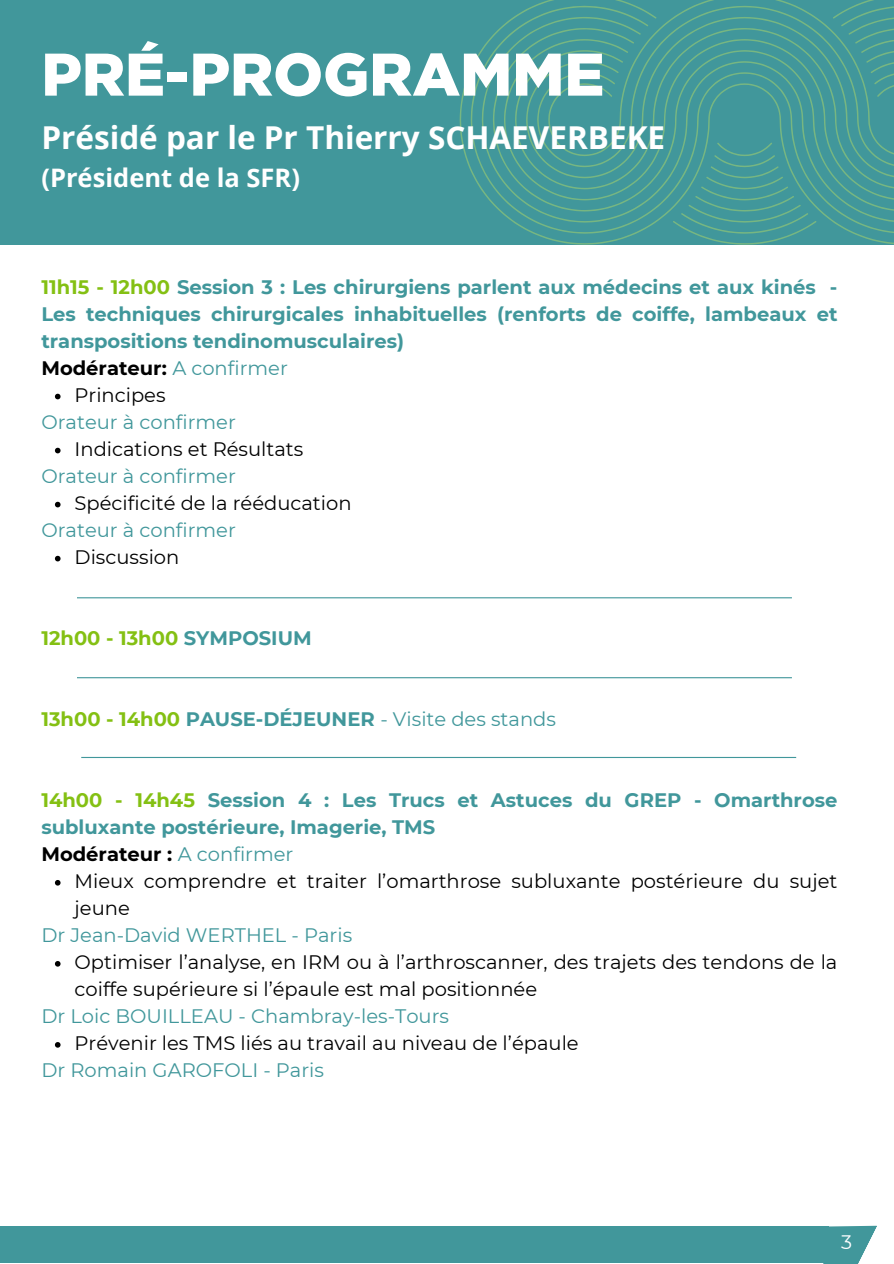
<style>
.page{position:relative;width:894px;height:1264px;background:#fff}
.page>*{position:absolute;margin:0;border:0;box-sizing:border-box;transform-origin:0 0}
.t1{font:900 60px "Gotham";color:#fff}
.t2{font:700 31.5px "Open Sans";color:#fff}
.t3{font:700 25.5px "Open Sans";color:#fff}
.t4{font:19.5px/27px "Montserrat";color:#000}
.t5{font:700 19.5px/27px "Montserrat";color:#41979b;text-align:justify}
.t6{font:19.5px "Montserrat";color:#41979b}
.t7{font:700 19.5px "Montserrat";color:#000}
.t8{font:700 19.5px "Montserrat";color:#84c013}
.t9{font:19.5px "Montserrat";color:#fefeff}
.s1{color:#84c013}
.s2{font-weight:400;color:#41979b}
.s3{color:#41979b}
.s4{font-weight:700;color:#84c013}
.s5{font-weight:700}
</style>
<div class="page">
<div style="left:0;top:0;width:893px;height:245px;background:#41979b"></div>
<svg style="left:459px;top:0;width:434px;height:245px"></svg>
<svg style="left:672px;top:234px;width:144px;height:11px"></svg>
<svg style="left:470px;top:6px;width:423px;height:228px"></svg>
<div style="left:0;top:1226px;width:828px;height:37px;background:#41979b"></div>
<svg style="left:828px;top:1225px;width:49px;height:38px"></svg>
<svg style="left:55px;top:394px;width:6px;height:5px"></svg>
<svg style="left:55px;top:448px;width:6px;height:5px"></svg>
<svg style="left:55px;top:502px;width:6px;height:5px"></svg>
<svg style="left:55px;top:556px;width:6px;height:5px"></svg>
<svg style="left:55px;top:880px;width:6px;height:5px"></svg>
<svg style="left:55px;top:961px;width:6px;height:5px"></svg>
<svg style="left:55px;top:1042px;width:6px;height:5px"></svg>
<hr style="left:77px;top:677px;width:714px;height:1px;background:#41979b">
<hr style="left:81px;top:757px;width:715px;height:1px;background:#41979b">
<hr style="left:77px;top:597px;width:714px;height:1px;background:#41979b">
<p class="t1" style="left:41px;top:38px;width:564px">PRÉ-PROGRAMME</p>
<h1 class="t2" style="left:41px;top:115px;width:625px">Présidé par le Pr Thierry SCHAEVERBEKE</h1>
<h1 class="t3" style="left:41px;top:160px;width:260px">(Président de la SFR)</h1>
<h2 class="t5" style="left:41px;top:273px;width:797px"><span class="s1">11h15 - 12h00</span> Session 3 : Les chirurgiens parlent aux médecins et aux kinés - Les techniques chirurgicales inhabituelles (renforts de coiffe, lambeaux et transpositions tendinomusculaires)</h2>
<p class="t7" style="left:41px;top:356px;width:248px">Modérateur: <span class="s2">A confirmer</span></p>
<p class="t4" style="left:75px;top:381px;width:92px">Principes</p>
<p class="t6" style="left:41px;top:410px;width:196px">Orateur à confirmer</p>
<p class="t4" style="left:75px;top:435px;width:230px">Indications et Résultats</p>
<p class="t6" style="left:41px;top:464px;width:196px">Orateur à confirmer</p>
<p class="t4" style="left:75px;top:489px;width:278px">Spécificité de la rééducation</p>
<p class="t6" style="left:41px;top:518px;width:196px">Orateur à confirmer</p>
<p class="t4" style="left:75px;top:543px;width:106px">Discussion</p>
<p class="t8" style="left:41px;top:626px;width:272px">12h00 - 13h00 <span class="s3">SYMPOSIUM</span></p>
<h3 class="t6" style="left:41px;top:707px;width:516px"><span class="s4">13h00 - 14h00</span> <span class="s5">PAUSE-DÉJEUNER</span> - Visite des stands</h3>
<p class="t5" style="left:41px;top:786px;width:797px"><span class="s1">14h00 - 14h45</span> Session 4 : Les Trucs et Astuces du GREP - Omarthrose subluxante postérieure, Imagerie, TMS</p>
<p class="t7" style="left:41px;top:842px;width:253px">Modérateur : <span class="s2">A confirmer</span></p>
<p class="t4" style="left:75px;top:867px;width:764px">Mieux comprendre et traiter l’omarthrose subluxante postérieure du sujet jeune</p>
<p class="t6" style="left:41px;top:923px;width:312px">Dr Jean-David WERTHEL - Paris</p>
<p class="t4" style="left:75px;top:948px;width:764px">Optimiser l’analyse, en IRM ou à l’arthroscanner, des trajets des tendons de la coiffe supérieure si l’épaule est mal positionnée</p>
<p class="t6" style="left:41px;top:1004px;width:409px">Dr Loic BOUILLEAU - Chambray-les-Tours</p>
<p class="t4" style="left:75px;top:1029px;width:505px">Prévenir les TMS liés au travail au niveau de l’épaule</p>
<p class="t6" style="left:41px;top:1058px;width:284px">Dr Romain GAROFOLI - Paris</p>
<p class="t9" style="left:840px;top:1229px;width:12px">3</p>
</div>
